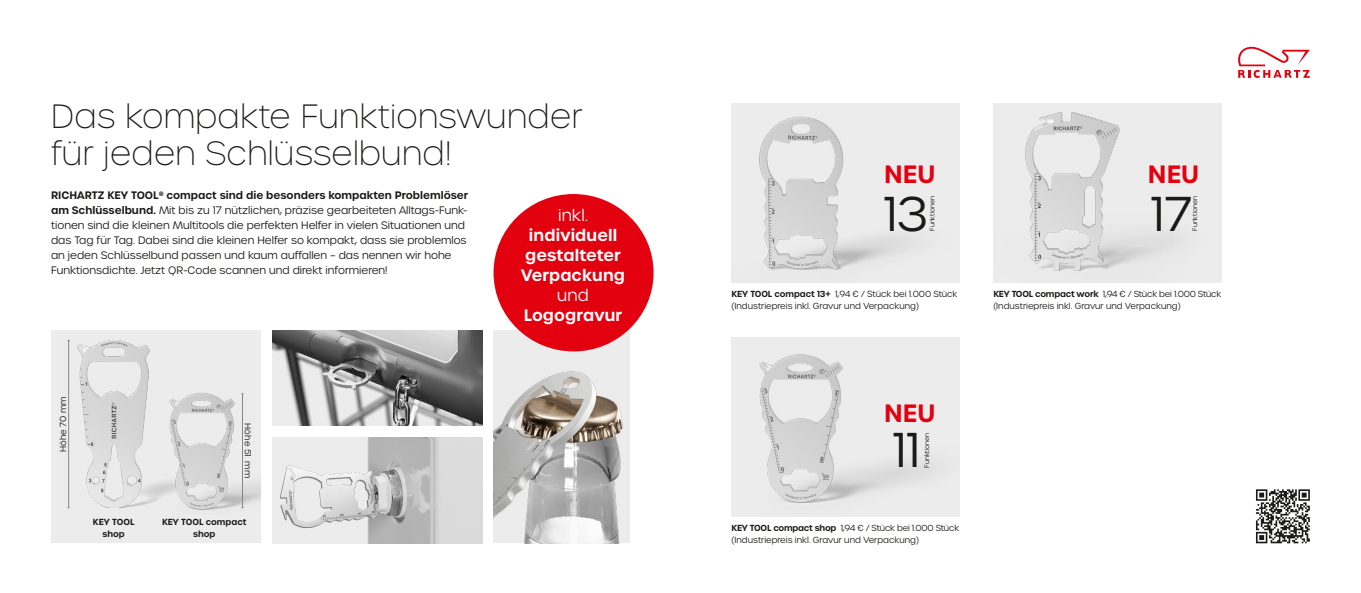
<style>
.page{position:relative;width:1361px;height:593px;background:#fff}
.page>*{position:absolute;margin:0;border:0;box-sizing:border-box;transform-origin:0 0}
.t1{font:300 47.1px "Urbane";color:#1a1a18}
._02__Subheadline{font:100 32.5px/36.5px "Urbane";letter-spacing:.01em;color:#1a1a18}
._9_NEU_Copy_Text{font:600 24.2px "Urbane";color:#e3000f}
.t2{font:600 16px/20px "Urbane";letter-spacing:.005em;color:#fff;text-align:center}
._1_Copy_NEW{font:300 10.5px/15px "Urbane";color:#1a1a18}
._1_Copy_NEW-2{font:300 8.5px/12.5px "Urbane";color:#1a1a18}
._1_Copy_NEW-3{font:600 8.5px/12.5px "Urbane";color:#1a1a18;text-align:center}
.t3{font:300 6.2px "Urbane";color:#1a1a18}
.s1{font-weight:600}
.s2{font-weight:300}
</style>
<div class="page">
<img style="left:731px;top:337px;width:229px;height:179px">
<img style="left:731px;top:103px;width:229px;height:180px">
<img style="left:993px;top:103px;width:228px;height:180px">
<div style="left:51px;top:330px;width:210px;height:213px;background:#ececed"></div>
<img style="left:493px;top:330px;width:136px;height:213px">
<img style="left:77px;top:340px;width:90px;height:167px">
<img style="left:167px;top:393px;width:94px;height:117px">
<img style="left:272px;top:330px;width:210px;height:95px">
<img style="left:272px;top:437px;width:210px;height:106px">
<hr style="left:68px;top:340px;width:1px;height:167px;background:#878786">
<hr style="left:242px;top:394px;width:1px;height:113px;background:#878786">
<svg style="left:1238px;top:46px;width:72px;height:32px"></svg>
<div style="left:493px;top:194px;width:160px;height:157px;background:#e3000f;border-radius:50%"></div>
<svg style="left:1256px;top:489px;width:54px;height:54px"></svg>
<p class="_02__Subheadline" style="left:51px;top:98px;width:533px">Das kompakte Funktionswunder für jeden Schlüsselbund!</p>
<p class="_1_Copy_NEW" style="left:51px;top:188px;width:419px"><span class="s1">RICHARTZ KEY TOOL</span><sup>®</sup> <span class="s1">compact sind die besonders kompakten Problemlöser am Schlüsselbund.</span> Mit bis zu 17 nützlichen, präzise gearbeiteten Alltags-Funk&shy;tionen sind die kleinen Multitools die perfekten Helfer in vielen Situationen und das Tag für Tag. Dabei sind die kleinen Helfer so kompakt, dass sie problemlos an jeden Schlüsselbund passen und kaum auffallen – das nennen wir hohe Funktionsdichte. Jetzt QR-Code scannen und direkt informieren!</p>
<p class="t2" style="left:521px;top:205px;width:105px"><span class="s2">inkl. </span>individuell gestalteter<br>Verpackung <span class="s2">und<br></span>Logogravur</p>
<p class="_1_Copy_NEW-2" style="left:57px;top:451px;width:57px;rotate:-90deg">Höhe 70 mm</p>
<p class="_1_Copy_NEW-2" style="left:254px;top:423px;width:56px;rotate:90deg">Höhe 51 mm</p>
<p class="_1_Copy_NEW-3" style="left:93px;top:515px;width:43px">KEY TOOL shop</p>
<p class="_1_Copy_NEW-3" style="left:162px;top:515px;width:86px">KEY TOOL compact shop</p>
<p class="_9_NEU_Copy_Text" style="left:884px;top:158px;width:53px">NEU</p>
<p class="t1" style="left:884px;top:183px;width:46px">13</p>
<p class="t3" style="left:928px;top:231px;width:36px;rotate:-90deg">Funktionen</p>
<p class="_9_NEU_Copy_Text" style="left:1148px;top:158px;width:53px">NEU</p>
<p class="t1" style="left:1151px;top:183px;width:43px">17</p>
<p class="t3" style="left:1191px;top:231px;width:36px;rotate:-90deg">Funktionen</p>
<p class="_1_Copy_NEW-2" style="left:731px;top:287px;width:227px"><span class="s1">KEY TOOL compact 13+</span> 1,94 € / Stück bei 1.000 Stück (Industriepreis inkl. Gravur und Verpackung)</p>
<p class="_1_Copy_NEW-2" style="left:993px;top:287px;width:230px"><span class="s1">KEY TOOL compact work</span> 1,94 € / Stück bei 1.000 Stück (Industriepreis inkl. Gravur und Verpackung)</p>
<p class="_9_NEU_Copy_Text" style="left:884px;top:397px;width:53px">NEU</p>
<p class="t1" style="left:893px;top:420px;width:29px">11</p>
<p class="t3" style="left:923px;top:467px;width:36px;rotate:-90deg">Funktionen</p>
<p class="_1_Copy_NEW-2" style="left:731px;top:521px;width:229px"><span class="s1">KEY TOOL compact shop</span> 1,94 € / Stück bei 1.000 Stück (Industriepreis inkl. Gravur und Verpackung)</p>
</div>
